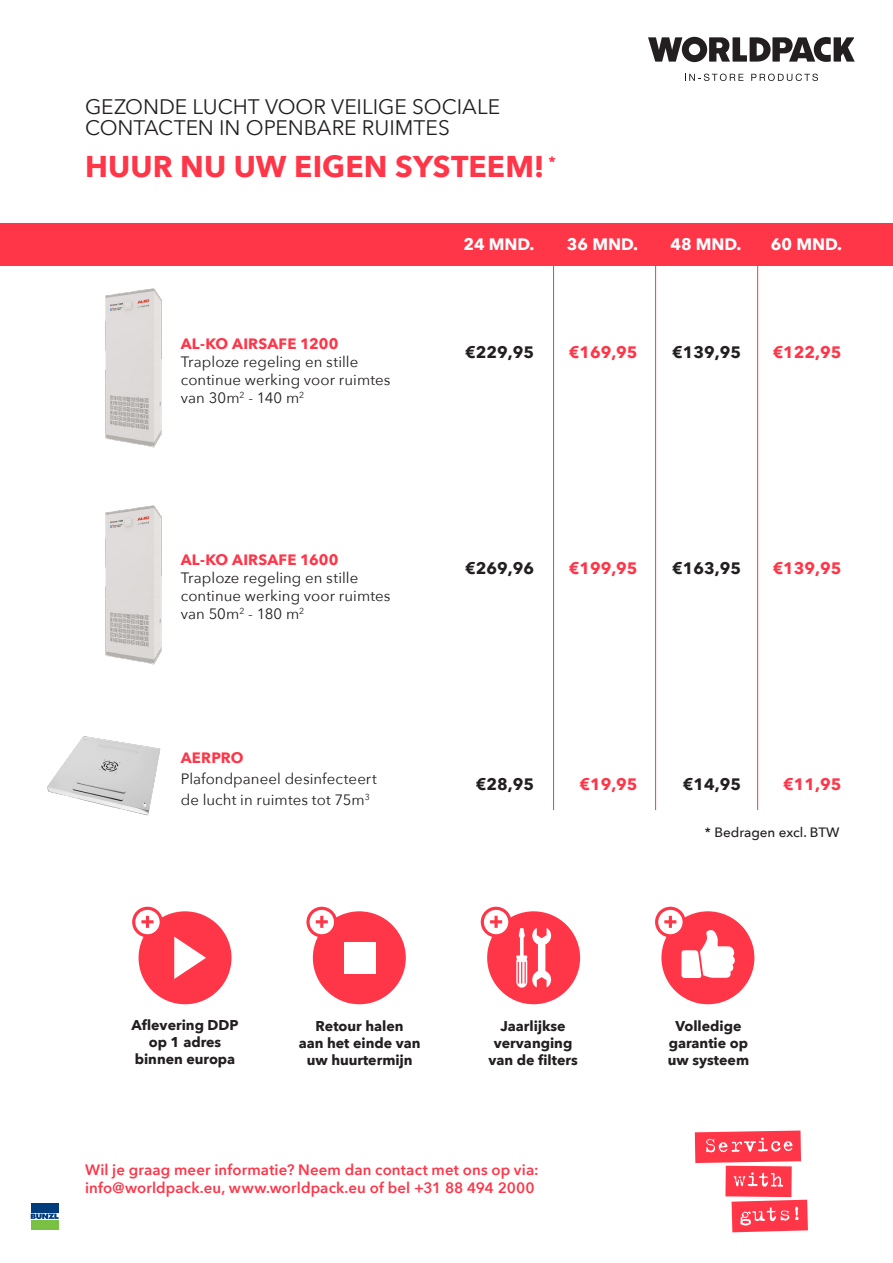
<style>
.page{position:relative;width:893px;height:1263px;background:#fff}
.page>*{position:absolute;margin:0;border:0;box-sizing:border-box;transform-origin:0 0}
.t1{font:700 30px "Avenir Next";letter-spacing:.005em;color:#ff3548}
.t2{font:21px "Avenir Next";color:#231f20}
.Sub_kopje{font:700 16.5px "Avenir Next";color:#231f20}
.Sub_kopje-2{font:700 16.5px "Avenir Next";color:#ff3548}
.Sub_kopje-3{font:700 16.5px "Avenir Next";color:#fff}
.Sub_kopje-4{font:15px "Avenir Next";letter-spacing:.005em;color:#231f20}
.t3{font:600 15px "Avenir Next";letter-spacing:.01em;color:#ff3548}
.Sub_kopje-5{font:700 15px "Avenir Next";letter-spacing:.015em;color:#ff3548}
.Sub_kopje-6{font:700 14.25px "Avenir Next";color:#231f20}
.Sub_kopje-7{font:500 13.5px "Avenir Next";color:#231f20}
</style>
<div class="page">
<div style="left:0;top:223px;width:893px;height:43px;background:#ff3548"></div>
<img style="left:105px;top:288px;width:57px;height:160px">
<img style="left:105px;top:505px;width:57px;height:160px">
<img style="left:47px;top:736px;width:113px;height:80px">
<hr style="left:553px;top:266px;width:1px;height:544px;background:#ff3548">
<hr style="left:655px;top:266px;width:1px;height:544px;background:#ff3548">
<hr style="left:757px;top:266px;width:1px;height:544px;background:#ff3548">
<div style="left:30px;top:1202px;width:30px;height:29px;background:linear-gradient(to right,#013d7d,#013d7d)"></div>
<div style="left:31px;top:1202px;width:28px;height:10px;background:#013d7d"></div>
<div style="left:31px;top:1220px;width:28px;height:10px;background:#79c142"></div>
<svg style="left:31px;top:1213px;width:28px;height:6px"></svg>
<svg style="left:648px;top:37px;width:207px;height:25px"></svg>
<svg style="left:685px;top:74px;width:58px;height:7px"></svg>
<svg style="left:751px;top:74px;width:67px;height:7px"></svg>
<svg style="left:695px;top:1130px;width:113px;height:102px"></svg>
<div style="left:661px;top:911px;width:93px;height:93px;background:#ff3548;border-radius:50%"></div>
<div style="left:487px;top:911px;width:93px;height:93px;background:#ff3548;border-radius:50%"></div>
<svg style="left:516px;top:928px;width:35px;height:59px"></svg>
<div style="left:139px;top:911px;width:92px;height:93px;background:#ff3548;border-radius:50%"></div>
<svg style="left:174px;top:936px;width:32px;height:43px"></svg>
<div style="left:313px;top:911px;width:93px;height:93px;background:#ff3548;border-radius:50%"></div>
<div style="left:344px;top:942px;width:31px;height:32px;background:#fff"></div>
<svg style="left:134px;top:908px;width:27px;height:28px"></svg>
<div style="left:132px;top:907px;width:31px;height:30px;border:3px solid #ff3548;border-radius:50%"></div>
<svg style="left:141px;top:916px;width:13px;height:12px"></svg>
<svg style="left:308px;top:908px;width:28px;height:28px"></svg>
<div style="left:306px;top:907px;width:31px;height:30px;border:3px solid #ff3548;border-radius:50%"></div>
<svg style="left:316px;top:916px;width:12px;height:12px"></svg>
<svg style="left:482px;top:908px;width:28px;height:28px"></svg>
<div style="left:481px;top:907px;width:30px;height:30px;border:3px solid #ff3548;border-radius:50%"></div>
<div style="left:494px;top:916px;width:4px;height:12px;border:2px solid #ff3548"></div>
<svg style="left:490px;top:916px;width:12px;height:11px"></svg>
<svg style="left:657px;top:908px;width:27px;height:28px"></svg>
<div style="left:655px;top:907px;width:31px;height:30px;border:3px solid #ff3548;border-radius:50%"></div>
<svg style="left:664px;top:916px;width:71px;height:62px"></svg>
<p class="t2" style="left:85px;top:89px;width:417px">GEZONDE LUCHT VOOR VEILIGE SOCIALE</p>
<p class="t2" style="left:85px;top:110px;width:366px">CONTACTEN IN OPENBARE RUIMTES</p>
<p class="t1" style="left:85px;top:141px;width:472px">HUUR NU UW EIGEN SYSTEEM! <sup>*</sup></p>
<p class="Sub_kopje-5" style="left:181px;top:330px;width:159px">AL-KO AIRSAFE 1200</p>
<p class="Sub_kopje-4" style="left:181px;top:349px;width:179px">Traploze regeling en stille</p>
<p class="Sub_kopje-4" style="left:181px;top:367px;width:211px">continue werking voor ruimtes</p>
<p class="Sub_kopje-4" style="left:181px;top:385px;width:125px">van 30m<sup>2</sup> - 140 m<sup>2</sup></p>
<p class="Sub_kopje-5" style="left:181px;top:546px;width:159px">AL-KO AIRSAFE 1600</p>
<p class="Sub_kopje-4" style="left:181px;top:565px;width:179px">Traploze regeling en stille</p>
<p class="Sub_kopje-4" style="left:181px;top:583px;width:211px">continue werking voor ruimtes</p>
<p class="Sub_kopje-4" style="left:181px;top:601px;width:125px">van 50m<sup>2</sup> - 180 m<sup>2</sup></p>
<p class="Sub_kopje-5" style="left:181px;top:744px;width:64px">AERPRO</p>
<p class="Sub_kopje-4" style="left:181px;top:766px;width:198px">Plafondpaneel desinfecteert</p>
<p class="Sub_kopje-4" style="left:181px;top:787px;width:191px">de lucht in ruimtes tot 75m<sup>3</sup></p>
<p class="Sub_kopje-3" style="left:463px;top:229px;width:73px">24 MND.</p>
<p class="Sub_kopje-3" style="left:567px;top:229px;width:73px">36 MND.</p>
<p class="Sub_kopje-3" style="left:670px;top:229px;width:73px">48 MND.</p>
<p class="Sub_kopje-3" style="left:771px;top:229px;width:73px">60 MND.</p>
<p class="Sub_kopje" style="left:465px;top:337px;width:70px">€229,95</p>
<p class="Sub_kopje-2" style="left:569px;top:337px;width:70px">€169,95</p>
<p class="Sub_kopje" style="left:672px;top:337px;width:70px">€139,95</p>
<p class="Sub_kopje-2" style="left:773px;top:337px;width:70px">€122,95</p>
<p class="Sub_kopje" style="left:465px;top:553px;width:70px">€269,96</p>
<p class="Sub_kopje-2" style="left:569px;top:553px;width:70px">€199,95</p>
<p class="Sub_kopje" style="left:672px;top:553px;width:70px">€163,95</p>
<p class="Sub_kopje-2" style="left:773px;top:553px;width:70px">€139,95</p>
<p class="Sub_kopje" style="left:476px;top:769px;width:60px">€28,95</p>
<p class="Sub_kopje-2" style="left:579px;top:769px;width:60px">€19,95</p>
<p class="Sub_kopje" style="left:683px;top:769px;width:60px">€14,95</p>
<p class="Sub_kopje-2" style="left:783px;top:769px;width:60px">€11,95</p>
<p class="Sub_kopje-7" style="left:705px;top:820px;width:136px">* Bedragen excl. BTW</p>
<p class="Sub_kopje-6" style="left:131px;top:1013px;width:109px">Aflevering DDP</p>
<p class="Sub_kopje-6" style="left:149px;top:1030px;width:74px">op 1 adres</p>
<p class="Sub_kopje-6" style="left:135px;top:1047px;width:102px">binnen europa</p>
<p class="Sub_kopje-6" style="left:316px;top:1013px;width:90px">Retour halen</p>
<p class="Sub_kopje-6" style="left:299px;top:1030px;width:123px">aan het einde van</p>
<p class="Sub_kopje-6" style="left:307px;top:1047px;width:107px">uw huurtermijn</p>
<p class="Sub_kopje-6" style="left:500px;top:1013px;width:67px">Jaarlijkse</p>
<p class="Sub_kopje-6" style="left:494px;top:1030px;width:80px">vervanging</p>
<p class="Sub_kopje-6" style="left:488px;top:1047px;width:91px">van de filters</p>
<p class="Sub_kopje-6" style="left:675px;top:1013px;width:68px">Volledige</p>
<p class="Sub_kopje-6" style="left:669px;top:1030px;width:81px">garantie op</p>
<p class="Sub_kopje-6" style="left:668px;top:1047px;width:83px">uw systeem</p>
<p class="t3" style="left:85px;top:1157px;width:455px">Wil je graag meer informatie? Neem dan contact met ons op via:</p>
<p class="t3" style="left:85px;top:1175px;width:451px">info@worldpack.eu, www.worldpack.eu of bel +31 88 494 2000</p>
</div>
